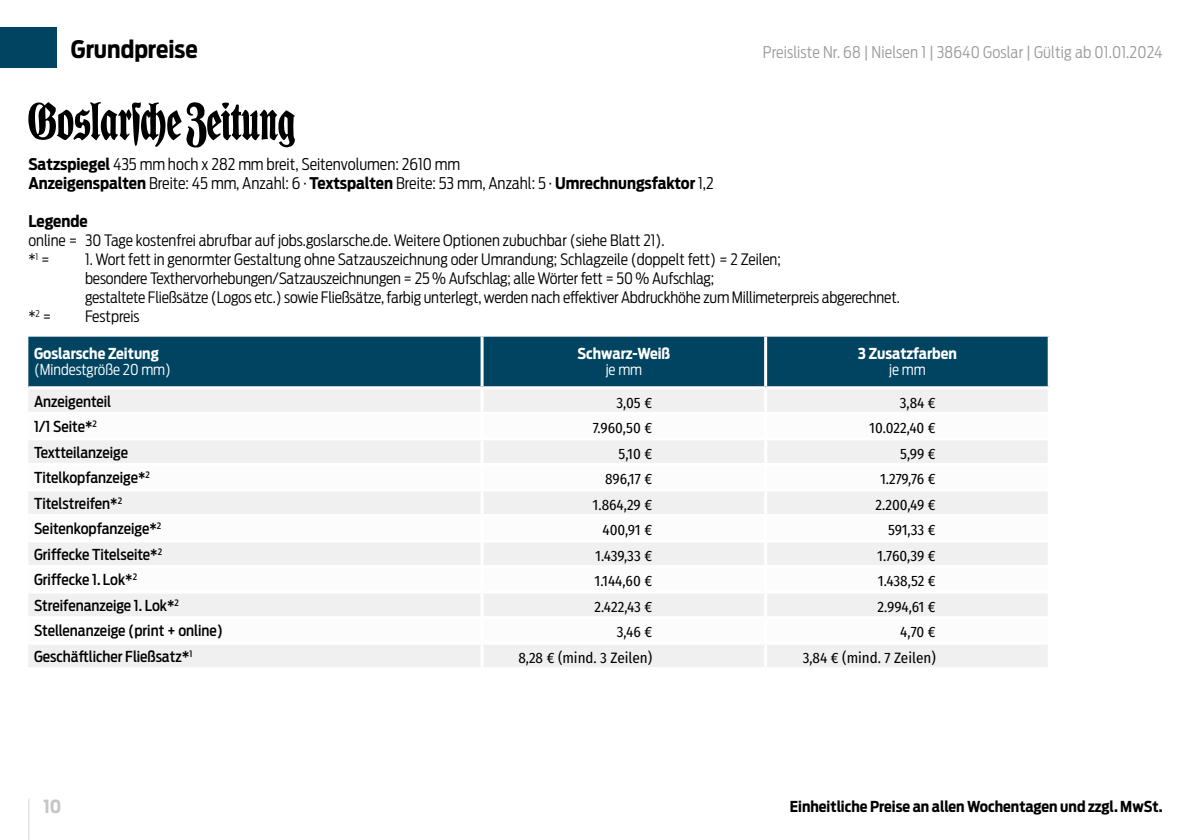
<style>
.page{position:relative;width:1191px;height:840px;background:#fff}
.page>*{position:absolute;margin:0;border:0;box-sizing:border-box;transform-origin:0 0}
.t1{font:700 24px "Antenna Cond";color:#000}
.t2{font:700 18px "Antenna Cond";color:#c5c6c6}
.t3{font:300 16px/19px "Antenna Cond";color:#000}
.t4{font:300 16px "Antenna Cond";letter-spacing:.01em;color:#9c9c9d}
.t5{font:700 16px "Antenna Cond";color:#000}
.t6{font:300 15.6px/19px "Antenna Cond";letter-spacing:-.01em;color:#000}
.t7{font:500 15px "Antenna Cond";color:#000}
.t8{font:15px "Fira Sans Condensed";color:#000}
.t9{font:700 15px "Antenna Cond";color:#000}
.t10{font:700 15px "Antenna Cond";color:#fff}
.t11{font:300 15px "Antenna Cond";color:#fff}
.s1{font-weight:700}
</style>
<div class="page">
<hr style="left:28px;top:798px;width:1px;height:41px;background:#d9dada">
<svg style="left:28px;top:102px;width:267px;height:46px"></svg>
<div style="left:28px;top:336px;width:1019px;height:50px;background:#004461"></div>
<div style="left:29px;top:389px;width:1018px;height:277px;background:#f0f0f0"></div>
<svg style="left:29px;top:414px;width:1018px;height:227px"></svg>
<hr style="left:480px;top:336px;width:3px;height:50px;background:#fff">
<hr style="left:764px;top:336px;width:3px;height:50px;background:#fff">
<hr style="left:480px;top:389px;width:3px;height:22px;background:#fff">
<hr style="left:764px;top:389px;width:3px;height:22px;background:#fff">
<hr style="left:28px;top:411px;width:454px;height:3px;background:#fff">
<hr style="left:482px;top:411px;width:283px;height:3px;background:#fff">
<hr style="left:480px;top:414px;width:3px;height:23px;background:#fff">
<hr style="left:765px;top:411px;width:285px;height:3px;background:#fff">
<hr style="left:764px;top:414px;width:3px;height:23px;background:#fff">
<hr style="left:28px;top:437px;width:454px;height:3px;background:#fff">
<hr style="left:482px;top:437px;width:283px;height:3px;background:#fff">
<hr style="left:480px;top:440px;width:3px;height:22px;background:#fff">
<hr style="left:765px;top:437px;width:285px;height:3px;background:#fff">
<hr style="left:764px;top:440px;width:3px;height:22px;background:#fff">
<hr style="left:28px;top:462px;width:454px;height:3px;background:#fff">
<hr style="left:482px;top:462px;width:283px;height:3px;background:#fff">
<hr style="left:480px;top:465px;width:3px;height:23px;background:#fff">
<hr style="left:765px;top:462px;width:285px;height:3px;background:#fff">
<hr style="left:764px;top:465px;width:3px;height:23px;background:#fff">
<hr style="left:28px;top:488px;width:454px;height:3px;background:#fff">
<hr style="left:482px;top:488px;width:283px;height:3px;background:#fff">
<hr style="left:480px;top:491px;width:3px;height:22px;background:#fff">
<hr style="left:765px;top:488px;width:285px;height:3px;background:#fff">
<hr style="left:764px;top:491px;width:3px;height:22px;background:#fff">
<hr style="left:28px;top:513px;width:454px;height:3px;background:#fff">
<hr style="left:482px;top:513px;width:283px;height:3px;background:#fff">
<hr style="left:480px;top:516px;width:3px;height:23px;background:#fff">
<hr style="left:765px;top:513px;width:285px;height:3px;background:#fff">
<hr style="left:764px;top:516px;width:3px;height:23px;background:#fff">
<hr style="left:28px;top:539px;width:454px;height:3px;background:#fff">
<hr style="left:482px;top:539px;width:283px;height:3px;background:#fff">
<hr style="left:480px;top:542px;width:3px;height:22px;background:#fff">
<hr style="left:765px;top:539px;width:285px;height:3px;background:#fff">
<hr style="left:764px;top:542px;width:3px;height:22px;background:#fff">
<hr style="left:28px;top:564px;width:454px;height:3px;background:#fff">
<hr style="left:482px;top:564px;width:283px;height:3px;background:#fff">
<hr style="left:480px;top:567px;width:3px;height:23px;background:#fff">
<hr style="left:765px;top:564px;width:285px;height:3px;background:#fff">
<hr style="left:764px;top:567px;width:3px;height:23px;background:#fff">
<hr style="left:28px;top:590px;width:454px;height:3px;background:#fff">
<hr style="left:482px;top:590px;width:283px;height:3px;background:#fff">
<hr style="left:480px;top:593px;width:3px;height:22px;background:#fff">
<hr style="left:765px;top:590px;width:285px;height:3px;background:#fff">
<hr style="left:764px;top:593px;width:3px;height:22px;background:#fff">
<hr style="left:28px;top:615px;width:454px;height:3px;background:#fff">
<hr style="left:482px;top:615px;width:283px;height:3px;background:#fff">
<hr style="left:480px;top:618px;width:3px;height:23px;background:#fff">
<hr style="left:765px;top:615px;width:285px;height:3px;background:#fff">
<hr style="left:764px;top:618px;width:3px;height:23px;background:#fff">
<hr style="left:28px;top:641px;width:454px;height:3px;background:#fff">
<hr style="left:482px;top:641px;width:283px;height:3px;background:#fff">
<hr style="left:480px;top:644px;width:3px;height:22px;background:#fff">
<hr style="left:765px;top:641px;width:285px;height:3px;background:#fff">
<hr style="left:764px;top:644px;width:3px;height:22px;background:#fff">
<div style="left:0;top:28px;width:57px;height:40px;background:#004461"></div>
<h1 class="t1" style="left:71px;top:34px;width:128px">Grundpreise</h1>
<p class="t4" style="left:763px;top:42px;width:401px">Preisliste Nr. 68 | Nielsen 1 | 38640 Goslar | Gültig ab 01.01.2024</p>
<p class="t3" style="left:28px;top:154px;width:687px"><span class="s1">Satzspiegel</span> 435 mm hoch x 282 mm breit, Seitenvolumen: 2610 mm<br><span class="s1">Anzeigenspalten</span> Breite: 45 mm, Anzahl: 6 · <span class="s1">Textspalten</span> Breite: 53 mm, Anzahl: 5 · <span class="s1">Umrechnungsfaktor</span> 1,2</p>
<p class="t5" style="left:28px;top:212px;width:61px">Legende</p>
<p class="t6" style="left:28px;top:231px;width:638px">online = 30 Tage kostenfrei abrufbar auf jobs.goslarsche.de. Weitere Optionen zubuchbar (siehe Blatt 21). *<sup>1</sup> =</p>
<p class="t6" style="left:85px;top:250px;width:816px">1. Wort fett in genormter Gestaltung ohne Satzauszeichnung oder Umrandung; Schlagzeile (doppelt fett) = 2 Zeilen;<br>besondere Texthervorhebungen/Satzauszeichnungen = 25 % Aufschlag; alle Wörter fett = 50 % Aufschlag;<br>gestaltete Fließsätze (Logos etc.) sowie Fließsätze, farbig unterlegt, werden nach effektiver Abdruckhöhe zum Millimeterpreis abgerechnet.</p>
<p class="t6" style="left:28px;top:307px;width:25px">*<sup>2</sup> =</p>
<p class="t6" style="left:85px;top:307px;width:56px">Festpreis</p>
<p class="t10" style="left:34px;top:344px;width:126px">Goslarsche Zeitung</p>
<p class="t11" style="left:34px;top:360px;width:138px">(Mindestgröße 20 mm)</p>
<p class="t10" style="left:577px;top:344px;width:94px">Schwarz-Weiß</p>
<p class="t11" style="left:605px;top:360px;width:38px">je mm</p>
<p class="t10" style="left:858px;top:344px;width:100px">3 Zusatzfarben</p>
<p class="t11" style="left:889px;top:360px;width:38px">je mm</p>
<p class="t7" style="left:34px;top:391px;width:79px">Anzeigenteil</p>
<p class="t8" style="left:616px;top:391px;width:37px">3,05 €</p>
<p class="t8" style="left:899px;top:391px;width:38px">3,84 €</p>
<p class="t7" style="left:34px;top:416px;width:64px">1/1 Seite*<sup>2</sup></p>
<p class="t8" style="left:593px;top:416px;width:61px">7.960,50 €</p>
<p class="t8" style="left:869px;top:416px;width:68px">10.022,40 €</p>
<p class="t7" style="left:34px;top:442px;width:95px">Textteilanzeige</p>
<p class="t8" style="left:618px;top:442px;width:35px">5,10 €</p>
<p class="t8" style="left:900px;top:442px;width:37px">5,99 €</p>
<p class="t7" style="left:34px;top:467px;width:117px">Titelkopfanzeige*<sup>2</sup></p>
<p class="t8" style="left:605px;top:467px;width:48px">896,17 €</p>
<p class="t8" style="left:880px;top:467px;width:57px">1.279,76 €</p>
<p class="t7" style="left:34px;top:493px;width:90px">Titelstreifen*<sup>2</sup></p>
<p class="t8" style="left:592px;top:493px;width:61px">1.864,29 €</p>
<p class="t8" style="left:875px;top:493px;width:62px">2.200,49 €</p>
<p class="t7" style="left:34px;top:518px;width:129px">Seitenkopfanzeige*<sup>2</sup></p>
<p class="t8" style="left:602px;top:518px;width:51px">400,91 €</p>
<p class="t8" style="left:888px;top:518px;width:49px">591,33 €</p>
<p class="t7" style="left:34px;top:544px;width:130px">Griffecke Titelseite*<sup>2</sup></p>
<p class="t8" style="left:595px;top:544px;width:58px">1.439,33 €</p>
<p class="t8" style="left:877px;top:544px;width:60px">1.760,39 €</p>
<p class="t7" style="left:34px;top:569px;width:105px">Griffecke 1. Lok*<sup>2</sup></p>
<p class="t8" style="left:594px;top:569px;width:59px">1.144,60 €</p>
<p class="t8" style="left:878px;top:569px;width:59px">1.438,52 €</p>
<p class="t7" style="left:34px;top:595px;width:146px">Streifenanzeige 1. Lok*<sup>2</sup></p>
<p class="t8" style="left:594px;top:595px;width:59px">2.422,43 €</p>
<p class="t8" style="left:877px;top:595px;width:60px">2.994,61 €</p>
<p class="t7" style="left:34px;top:620px;width:191px">Stellenanzeige (print + online)</p>
<p class="t8" style="left:616px;top:620px;width:37px">3,46 €</p>
<p class="t8" style="left:900px;top:620px;width:37px">4,70 €</p>
<p class="t7" style="left:34px;top:646px;width:160px">Geschäftlicher Fließsatz*<sup>1</sup></p>
<p class="t8" style="left:518px;top:646px;width:135px">8,28 € (mind. 3 Zeilen)</p>
<p class="t8" style="left:802px;top:646px;width:135px">3,84 € (mind. 7 Zeilen)</p>
<p class="t2" style="left:44px;top:795px;width:19px">10</p>
<p class="t9" style="left:790px;top:797px;width:374px">Einheitliche Preise an allen Wochentagen und zzgl. MwSt.</p>
</div>
